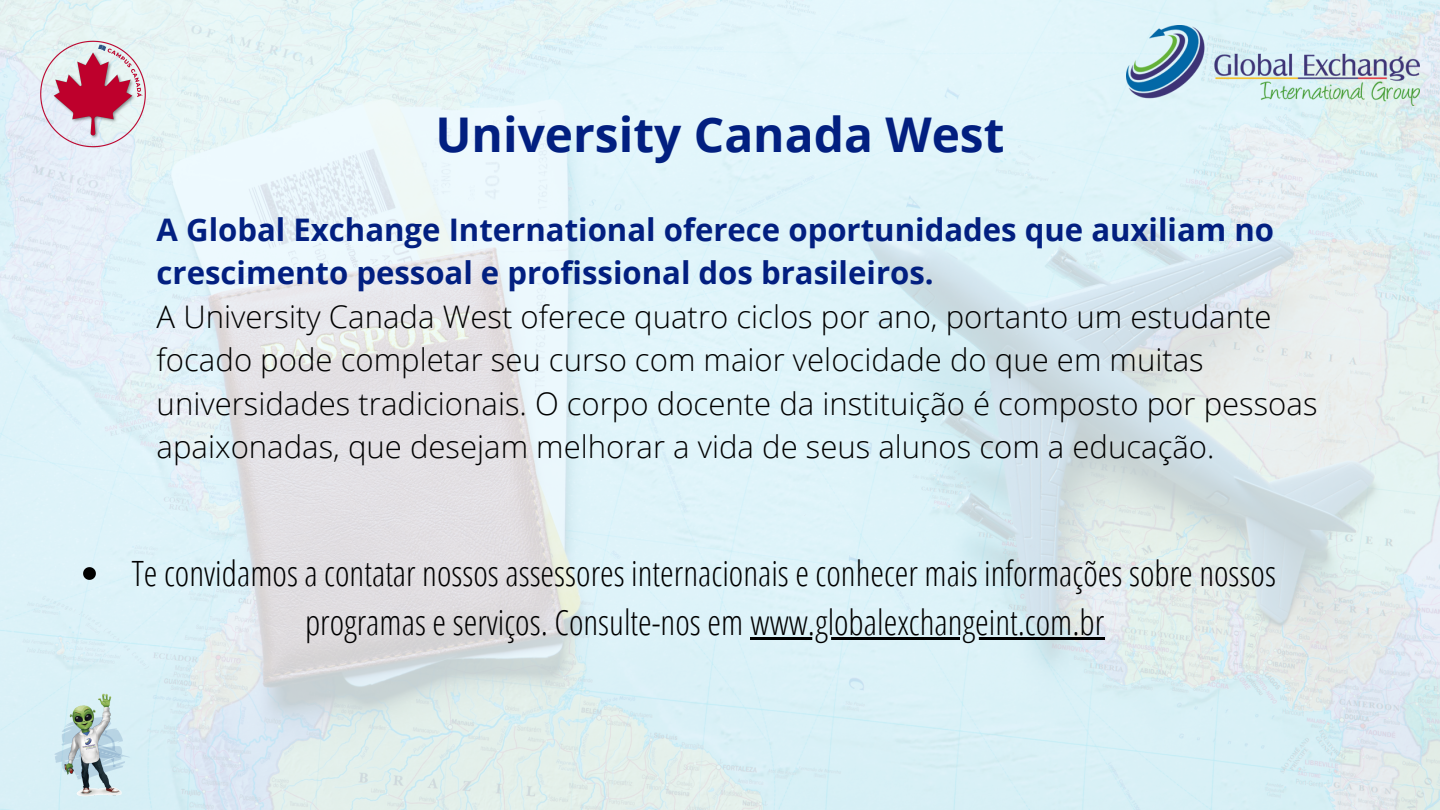
<style>
.page{position:relative;width:1440px;height:810px;background:#fff}
.page>*{position:absolute;margin:0;border:0;box-sizing:border-box;transform-origin:0 0}
.t1{font:700 47.9px "Open Sans";color:#021f80}
.t2{font:300 34.9px/48.8px "Open Sans Condensed";color:#000;text-align:center}
.t3{font:300 31.1px/43.5px "Open Sans";color:#000}
.t4{font:700 31.1px/43.5px "Open Sans";color:#021f80}
</style>
<div class="page">
<img style="left:0;top:0;width:1440px;height:810px">
<img style="left:1127px;top:26px;width:292px;height:79px">
<img style="left:54px;top:692px;width:78px;height:106px">
<svg style="left:83px;top:567px;width:13px;height:13px"></svg>
<hr style="left:751px;top:637px;width:354px;height:3px;background:#000">
<img style="left:4px;top:26px;width:177px;height:136px">
<p class="t1" style="left:435px;top:101px;width:571px">University Canada West</p>
<p class="t4" style="left:157px;top:207px;width:1119px">A Global Exchange International oferece oportunidades que auxiliam no crescimento pessoal e profissional dos brasileiros.</p>
<p class="t3" style="left:157px;top:294px;width:1162px">A University Canada West oferece quatro ciclos por ano, portanto um estudante focado pode completar seu curso com maior velocidade do que em muitas universidades tradicionais. O corpo docente da instituição é composto por pessoas apaixonadas, que desejam melhorar a vida de seus alunos com a educação.</p>
<p class="t2" style="left:132px;top:548px;width:1146px">Te convidamos a contatar nossos assessores internacionais e conhecer mais informações sobre nossos programas e serviços. Consulte-nos em www.globalexchangeint.com.br</p>
</div>
